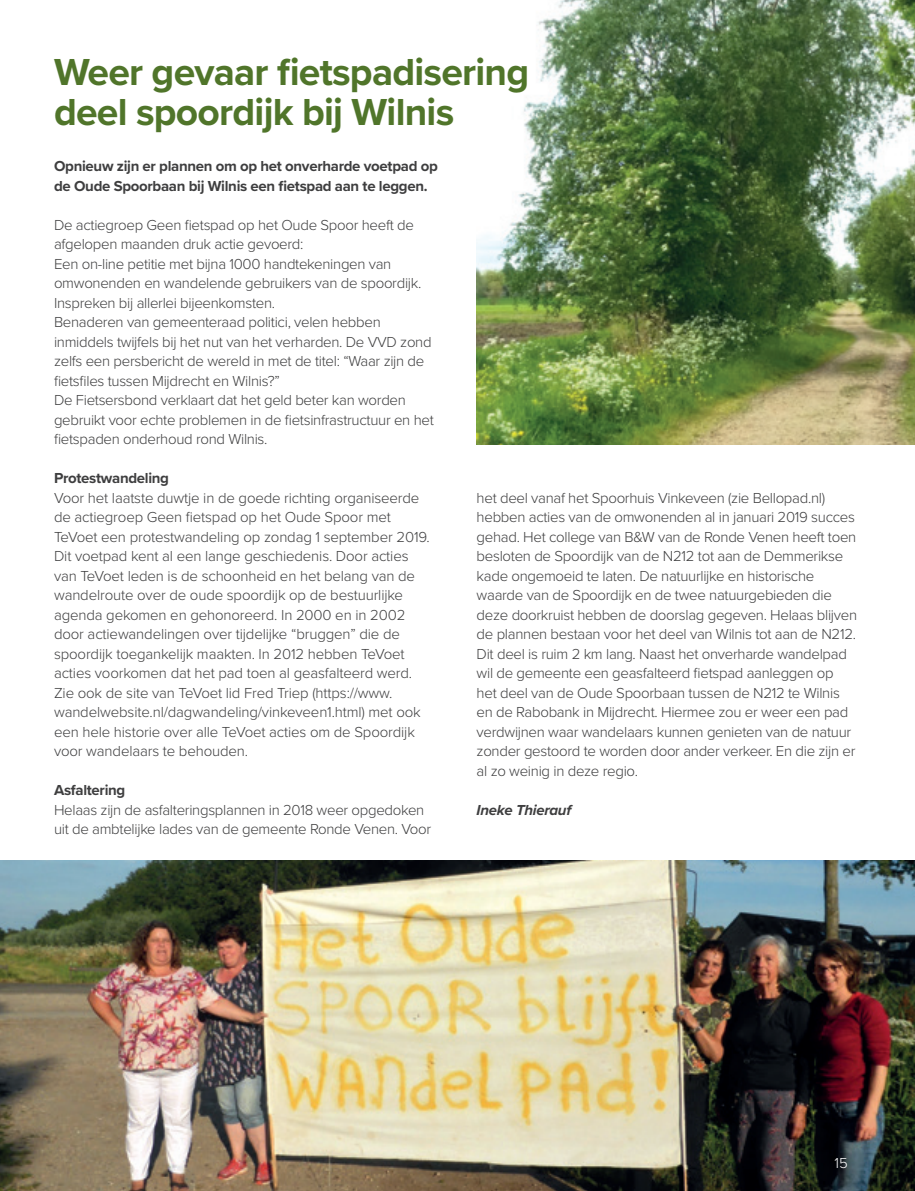
<style>
.page{position:relative;width:915px;height:1191px;background:#fff}
.page>*{position:absolute;margin:0;border:0;box-sizing:border-box;transform-origin:0 0}
.t1{font:700 39px/40.5px "Proxima Nova";letter-spacing:-.02em;color:#50752a}
.t2{font:300 15px/19.5px "Proxima Nova";letter-spacing:-.02em;color:#3e3e3f}
.t3{font:700 15px/19.5px "Proxima Nova";letter-spacing:-.02em;color:#3e3e3f}
.t4{font:italic 700 15px "Proxima Nova";letter-spacing:-.02em;color:#3e3e3f}
.t5{font:300 15px "Proxima Nova";color:#fff}
</style>
<div class="page">
<img style="left:0;top:860px;width:914px;height:331px">
<img style="left:476px;top:0;width:438px;height:444px">
<h1 class="t1" style="left:54px;top:51px;width:476px">Weer gevaar fietspadisering deel spoordijk bij Wilnis</h1>
<p class="t3" style="left:54px;top:156px;width:385px">Opnieuw zijn er plannen om op het onverharde voetpad op de Oude Spoorbaan bij Wilnis een fietspad aan te leggen.</p>
<p class="t2" style="left:54px;top:214px;width:381px">De actiegroep Geen fietspad op het Oude Spoor heeft de afgelopen maanden druk actie gevoerd:<br>Een on-line petitie met bijna 1000 handtekeningen van omwonenden en wandelende gebruikers van de spoordijk.<br>Inspreken bij allerlei bijeenkomsten.<br>Benaderen van gemeenteraad politici, velen hebben inmiddels twijfels bij het nut van het verharden. De VVD zond zelfs een persbericht de wereld in met de titel: “Waar zijn de fietsfiles tussen Mijdrecht en Wilnis?”<br>De Fietsersbond verklaart dat het geld beter kan worden gebruikt voor echte problemen in de fietsinfrastructuur en het fietspaden onderhoud rond Wilnis.</p>
<p class="t3" style="left:54px;top:468px;width:116px">Protestwandeling</p>
<p class="t2" style="left:54px;top:487px;width:377px">Voor het laatste duwtje in de goede richting organiseerde de actiegroep Geen fietspad op het Oude Spoor met TeVoet een protestwandeling op zondag 1 september 2019.<br>Dit voetpad kent al een lange geschiedenis. Door acties van TeVoet leden is de schoonheid en het belang van de wandelroute over de oude spoordijk op de bestuurlijke agenda gekomen en gehonoreerd. In 2000 en in 2002 door actiewandelingen over tijdelijke “bruggen” die de spoordijk toegankelijk maakten. In 2012 hebben TeVoet acties voorkomen dat het pad toen al geasfalteerd werd.<br>Zie ook de site van TeVoet lid Fred Triep (https://www. wandelwebsite.nl/dagwandeling/vinkeveen1.html) met ook een hele historie over alle TeVoet acties om de Spoordijk voor wandelaars te behouden.</p>
<p class="t3" style="left:54px;top:780px;width:73px">Asfaltering</p>
<p class="t2" style="left:54px;top:799px;width:378px">Helaas zijn de asfalteringsplannen in 2018 weer opgedoken uit de ambtelijke lades van de gemeente Ronde Venen. Voor</p>
<p class="t2" style="left:476px;top:487px;width:382px">het deel vanaf het Spoorhuis Vinkeveen (zie Bellopad.nl) hebben acties van de omwonenden al in januari 2019 succes gehad. Het college van B&amp;W van de Ronde Venen heeft toen besloten de Spoordijk van de N212 tot aan de Demmerikse kade ongemoeid te laten. De natuurlijke en historische waarde van de Spoordijk en de twee natuurgebieden die deze doorkruist hebben de doorslag gegeven. Helaas blijven de plannen bestaan voor het deel van Wilnis tot aan de N212.<br>Dit deel is ruim 2 km lang. Naast het onverharde wandelpad wil de gemeente een geasfalteerd fietspad aanleggen op het deel van de Oude Spoorbaan tussen de N212 te Wilnis en de Rabobank in Mijdrecht. Hiermee zou er weer een pad verdwijnen waar wandelaars kunnen genieten van de natuur zonder gestoord te worden door ander verkeer. En die zijn er al zo weinig in deze regio.</p>
<p class="t4" style="left:476px;top:798px;width:96px">Ineke Thierauf</p>
<p class="t5" style="left:834px;top:1151px;width:15px">15</p>
</div>
